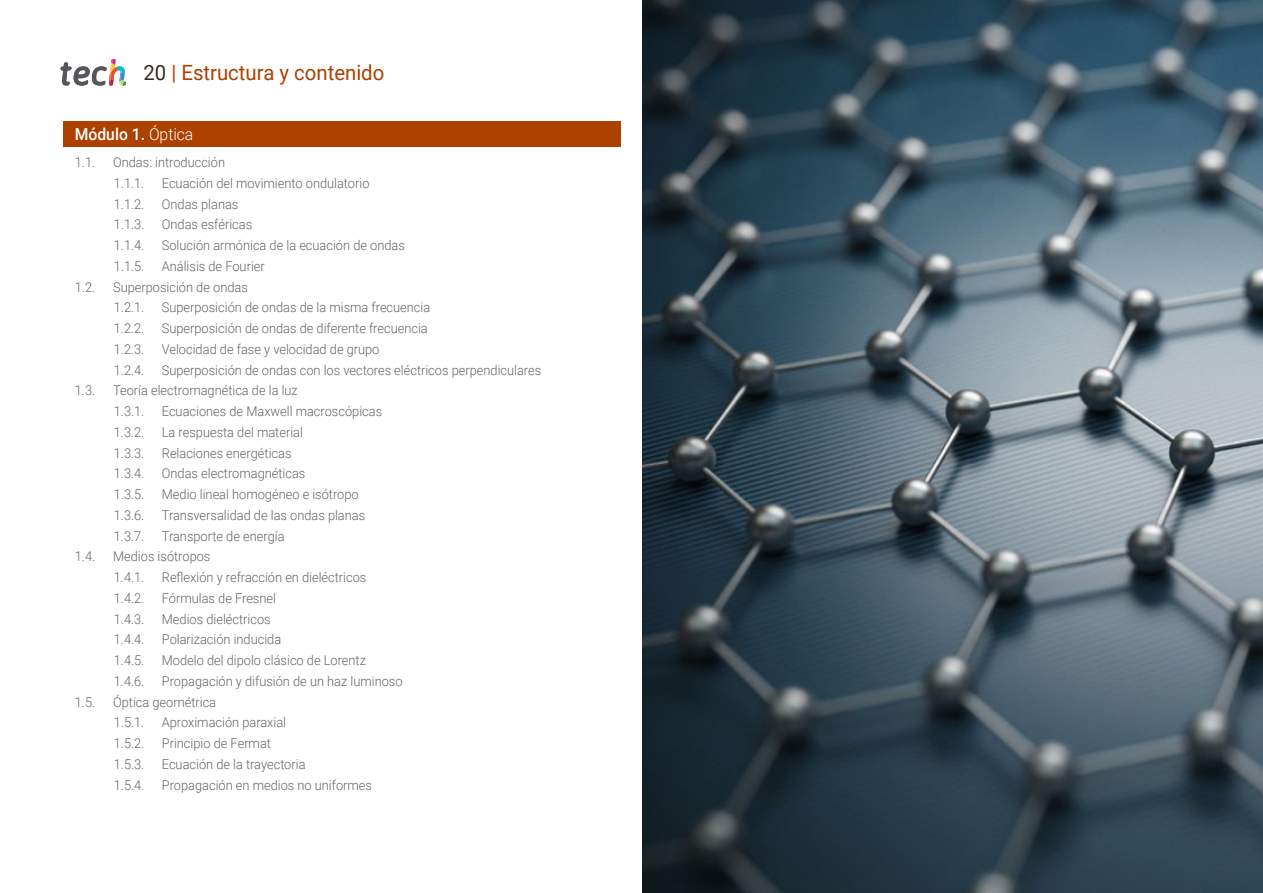
<style>
.page{position:relative;width:1263px;height:893px;background:#fff}
.page>*{position:absolute;margin:0;border:0;box-sizing:border-box;transform-origin:0 0}
.t1{font:21px "Roboto";color:#ae4000}
.t2{font:500 16.5px "Roboto";color:#fff;scale:.95 1}
.t3{font:300 13.5px/20.7px "Roboto";color:#61646a;scale:.95 1}
.s1{color:#312e20}
.s2{font-weight:300}
</style>
<div class="page">
<img style="left:642px;top:0;width:621px;height:893px">
<div style="left:64px;top:121px;width:557px;height:25px;background:#ae4000"></div>
<svg style="left:61px;top:59px;width:65px;height:27px"></svg>
<h1 class="t1" style="left:144px;top:57px;width:242px"><span class="s1">20</span> | Estructura y contenido</h1>
<p class="t2" style="left:75px;top:123px;width:126px">Módulo 1. <span class="s2">Óptica</span></p>
<p class="t3" style="left:75px;top:151px;width:23px">1.1.</p>
<p class="t3" style="left:113px;top:151px;width:119px">Ondas: introducción<br>1.1.1.</p>
<p class="t3" style="left:162px;top:172px;width:220px">Ecuación del movimiento ondulatorio</p>
<p class="t3" style="left:114px;top:193px;width:34px">1.1.2.</p>
<p class="t3" style="left:162px;top:193px;width:82px">Ondas planas</p>
<p class="t3" style="left:114px;top:214px;width:34px">1.1.3.</p>
<p class="t3" style="left:162px;top:214px;width:97px">Ondas esféricas</p>
<p class="t3" style="left:114px;top:234px;width:34px">1.1.4.</p>
<p class="t3" style="left:162px;top:234px;width:257px">Solución armónica de la ecuación de ondas</p>
<p class="t3" style="left:114px;top:255px;width:34px">1.1.5.</p>
<p class="t3" style="left:162px;top:255px;width:110px">Análisis de Fourier</p>
<p class="t3" style="left:75px;top:276px;width:23px">1.2.</p>
<p class="t3" style="left:113px;top:276px;width:143px">Superposición de ondas<br>1.2.1.</p>
<p class="t3" style="left:162px;top:297px;width:284px">Superposición de ondas de la misma frecuencia</p>
<p class="t3" style="left:114px;top:317px;width:34px">1.2.2.</p>
<p class="t3" style="left:162px;top:317px;width:281px">Superposición de ondas de diferente frecuencia</p>
<p class="t3" style="left:114px;top:338px;width:34px">1.2.3.</p>
<p class="t3" style="left:162px;top:338px;width:231px">Velocidad de fase y velocidad de grupo</p>
<p class="t3" style="left:114px;top:359px;width:34px">1.2.4.</p>
<p class="t3" style="left:162px;top:359px;width:401px">Superposición de ondas con los vectores eléctricos perpendiculares</p>
<p class="t3" style="left:75px;top:380px;width:23px">1.3.</p>
<p class="t3" style="left:113px;top:380px;width:196px">Teoría electromagnética de la luz<br>1.3.1.</p>
<p class="t3" style="left:162px;top:400px;width:233px">Ecuaciones de Maxwell macroscópicas</p>
<p class="t3" style="left:114px;top:421px;width:34px">1.3.2.</p>
<p class="t3" style="left:162px;top:421px;width:150px">La respuesta del material</p>
<p class="t3" style="left:114px;top:442px;width:34px">1.3.3.</p>
<p class="t3" style="left:162px;top:442px;width:138px">Relaciones energéticas</p>
<p class="t3" style="left:114px;top:463px;width:34px">1.3.4.</p>
<p class="t3" style="left:162px;top:463px;width:153px">Ondas electromagnéticas</p>
<p class="t3" style="left:114px;top:483px;width:34px">1.3.5.</p>
<p class="t3" style="left:162px;top:483px;width:209px">Medio lineal homogéneo e isótropo</p>
<p class="t3" style="left:114px;top:504px;width:34px">1.3.6.</p>
<p class="t3" style="left:162px;top:504px;width:216px">Transversalidad de las ondas planas</p>
<p class="t3" style="left:114px;top:525px;width:34px">1.3.7.</p>
<p class="t3" style="left:162px;top:525px;width:131px">Transporte de energía</p>
<p class="t3" style="left:75px;top:546px;width:23px">1.4.</p>
<p class="t3" style="left:113px;top:546px;width:104px">Medios isótropos<br>1.4.1.</p>
<p class="t3" style="left:162px;top:566px;width:217px">Reflexión y refracción en dieléctricos</p>
<p class="t3" style="left:114px;top:587px;width:34px">1.4.2.</p>
<p class="t3" style="left:162px;top:587px;width:122px">Fórmulas de Fresnel</p>
<p class="t3" style="left:114px;top:608px;width:34px">1.4.3.</p>
<p class="t3" style="left:162px;top:608px;width:116px">Medios dieléctricos</p>
<p class="t3" style="left:114px;top:629px;width:34px">1.4.4.</p>
<p class="t3" style="left:162px;top:629px;width:127px">Polarización inducida</p>
<p class="t3" style="left:114px;top:649px;width:34px">1.4.5.</p>
<p class="t3" style="left:162px;top:649px;width:216px">Modelo del dipolo clásico de Lorentz</p>
<p class="t3" style="left:114px;top:670px;width:34px">1.4.6.</p>
<p class="t3" style="left:162px;top:670px;width:255px">Propagación y difusión de un haz luminoso</p>
<p class="t3" style="left:75px;top:691px;width:23px">1.5.</p>
<p class="t3" style="left:113px;top:691px;width:110px">Óptica geométrica<br>1.5.1.</p>
<p class="t3" style="left:162px;top:712px;width:132px">Aproximación paraxial</p>
<p class="t3" style="left:114px;top:732px;width:34px">1.5.2.</p>
<p class="t3" style="left:162px;top:732px;width:116px">Principio de Fermat</p>
<p class="t3" style="left:114px;top:753px;width:34px">1.5.3.</p>
<p class="t3" style="left:162px;top:753px;width:153px">Ecuación de la trayectoria</p>
<p class="t3" style="left:114px;top:774px;width:34px">1.5.4.</p>
<p class="t3" style="left:162px;top:774px;width:223px">Propagación en medios no uniformes</p>
</div>
